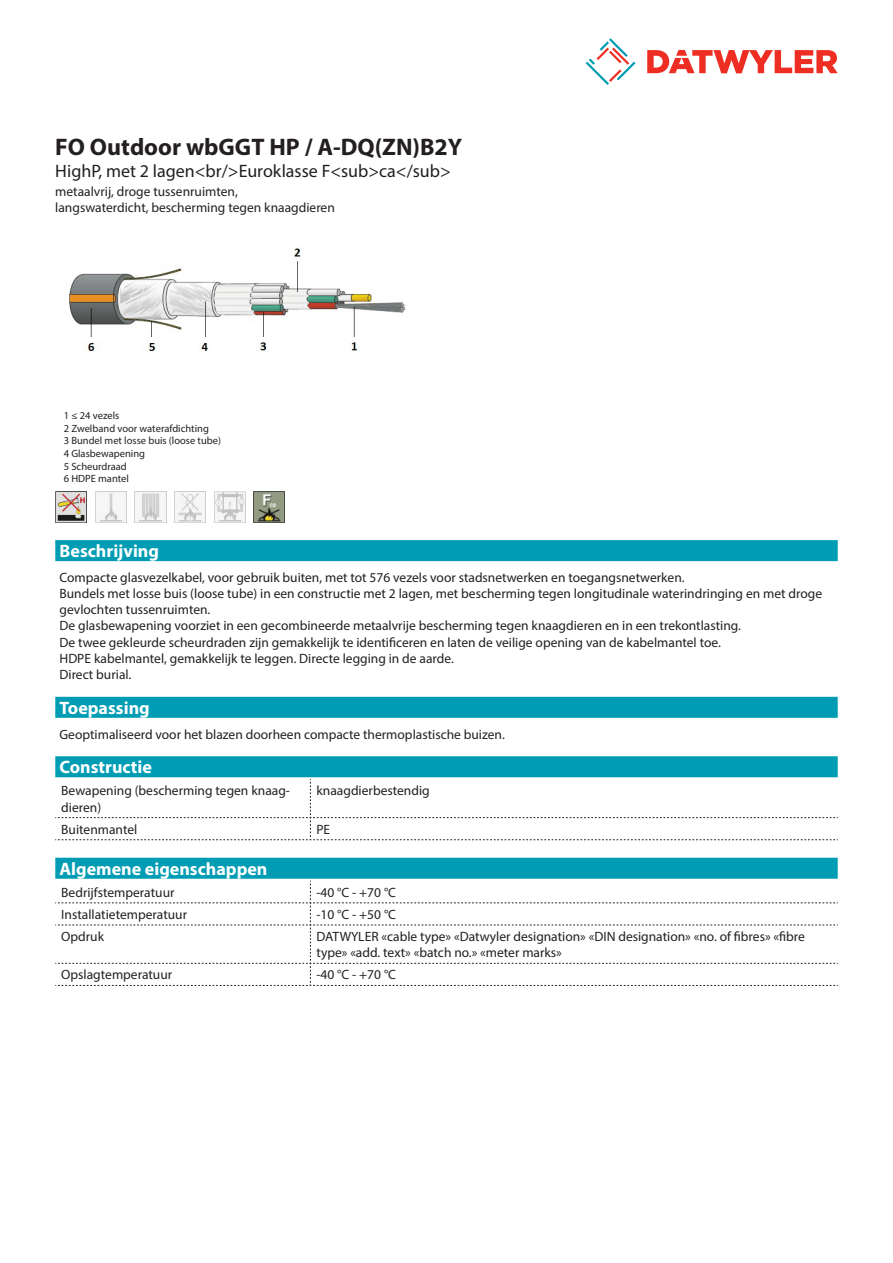
<style>
.page{position:relative;width:893px;height:1263px;background:#fff}
.page>*{position:absolute;margin:0;border:0;box-sizing:border-box;transform-origin:0 0}
.Product_Head{font:700 24px "Myriad Pro";color:#231f20}
.Standard_Head_Proper{font:700 18px "Myriad Pro";color:#fff}
.SubHead{font:18px "Myriad Pro";color:#231f20}
.Standard_text{font:13.5px/16.2px "Myriad Pro";color:#231f20}
.myriad_light_propert{font:13.5px/16.2px "Myriad Pro";color:#231f20}
.imagetext{font:10.5px/12.6px "Myriad Pro";color:#231f20}
</style>
<div class="page">
<svg style="left:586px;top:38px;width:49px;height:47px"></svg>
<svg style="left:647px;top:50px;width:191px;height:23px"></svg>
<div style="left:55px;top:756px;width:783px;height:21px;background:#009cb3"></div>
<svg style="left:55px;top:779px;width:783px;height:61px"></svg>
<img style="left:69px;top:247px;width:337px;height:105px">
<div style="left:55px;top:540px;width:783px;height:21px;background:#009cb3"></div>
<img style="left:254px;top:491px;width:31px;height:31px">
<img style="left:214px;top:491px;width:31px;height:31px">
<img style="left:174px;top:491px;width:32px;height:31px">
<img style="left:135px;top:491px;width:31px;height:31px">
<img style="left:95px;top:491px;width:31px;height:31px">
<img style="left:55px;top:491px;width:32px;height:31px">
<div style="left:55px;top:697px;width:783px;height:21px;background:#009cb3"></div>
<div style="left:55px;top:858px;width:783px;height:21px;background:#009cb3"></div>
<svg style="left:55px;top:881px;width:783px;height:105px"></svg>
<p class="Product_Head" style="left:55px;top:131px;width:409px">FO Outdoor wbGGT HP / A-DQ(ZN)B2Y</p>
<p class="SubHead" style="left:55px;top:160px;width:397px">HighP, met 2 lagen&lt;br/&gt;Euroklasse F&lt;sub&gt;ca&lt;/sub&gt;</p>
<p class="Standard_text" style="left:55px;top:183px;width:281px">metaalvrij, droge tussenruimten,<br>langswaterdicht, bescherming tegen knaagdieren</p>
<p class="imagetext" style="left:64px;top:409px;width:159px">1 ≤ 24 vezels<br>2 Zwelband voor waterafdichting<br>3 Bundel met losse buis (loose tube)<br>4 Glasbewapening<br>5 Scheurdraad<br>6 HDPE mantel</p>
<p class="Standard_Head_Proper" style="left:60px;top:539px;width:101px">Beschrijving</p>
<p class="Standard_text" style="left:60px;top:569px;width:764px">Compacte glasvezelkabel, voor gebruik buiten, met tot 576 vezels voor stadsnetwerken en toegangsnetwerken.<br>Bundels met losse buis (loose tube) in een constructie met 2 lagen, met bescherming tegen longitudinale waterindringing en met droge gevlochten tussenruimten.<br>De glasbewapening voorziet in een gecombineerde metaalvrije bescherming tegen knaagdieren en in een trekontlasting.<br>De twee gekleurde scheurdraden zijn gemakkelijk te identificeren en laten de veilige opening van de kabelmantel toe.<br>HDPE kabelmantel, gemakkelijk te leggen. Directe legging in de aarde.<br>Direct burial.</p>
<p class="Standard_Head_Proper" style="left:60px;top:696px;width:92px">Toepassing</p>
<p class="Standard_text" style="left:60px;top:726px;width:447px">Geoptimaliseerd voor het blazen doorheen compacte thermoplastische buizen.</p>
<p class="Standard_Head_Proper" style="left:60px;top:755px;width:94px">Constructie</p>
<p class="myriad_light_propert" style="left:61px;top:782px;width:230px">Bewapening (bescherming tegen knaag&shy;dieren)</p>
<p class="myriad_light_propert" style="left:316px;top:782px;width:115px">knaagdierbestendig</p>
<p class="myriad_light_propert" style="left:61px;top:821px;width:78px">Buitenmantel</p>
<p class="myriad_light_propert" style="left:316px;top:821px;width:15px">PE</p>
<p class="Standard_Head_Proper" style="left:60px;top:857px;width:209px">Algemene eigenschappen</p>
<p class="myriad_light_propert" style="left:61px;top:884px;width:115px">Bedrijfstemperatuur</p>
<p class="myriad_light_propert" style="left:316px;top:884px;width:81px">-40 °C - +70 °C</p>
<p class="myriad_light_propert" style="left:61px;top:906px;width:127px">Installatietemperatuur</p>
<p class="myriad_light_propert" style="left:316px;top:906px;width:81px">-10 °C - +50 °C</p>
<p class="myriad_light_propert" style="left:61px;top:928px;width:44px">Opdruk</p>
<p class="myriad_light_propert" style="left:316px;top:928px;width:490px">DATWYLER «cable type» «Datwyler designation» «DIN designation» «no. of fibres» «fibre type» «add. text» «batch no.» «meter marks»</p>
<p class="myriad_light_propert" style="left:61px;top:966px;width:112px">Opslagtemperatuur</p>
<p class="myriad_light_propert" style="left:316px;top:966px;width:81px">-40 °C - +70 °C</p>
</div>
